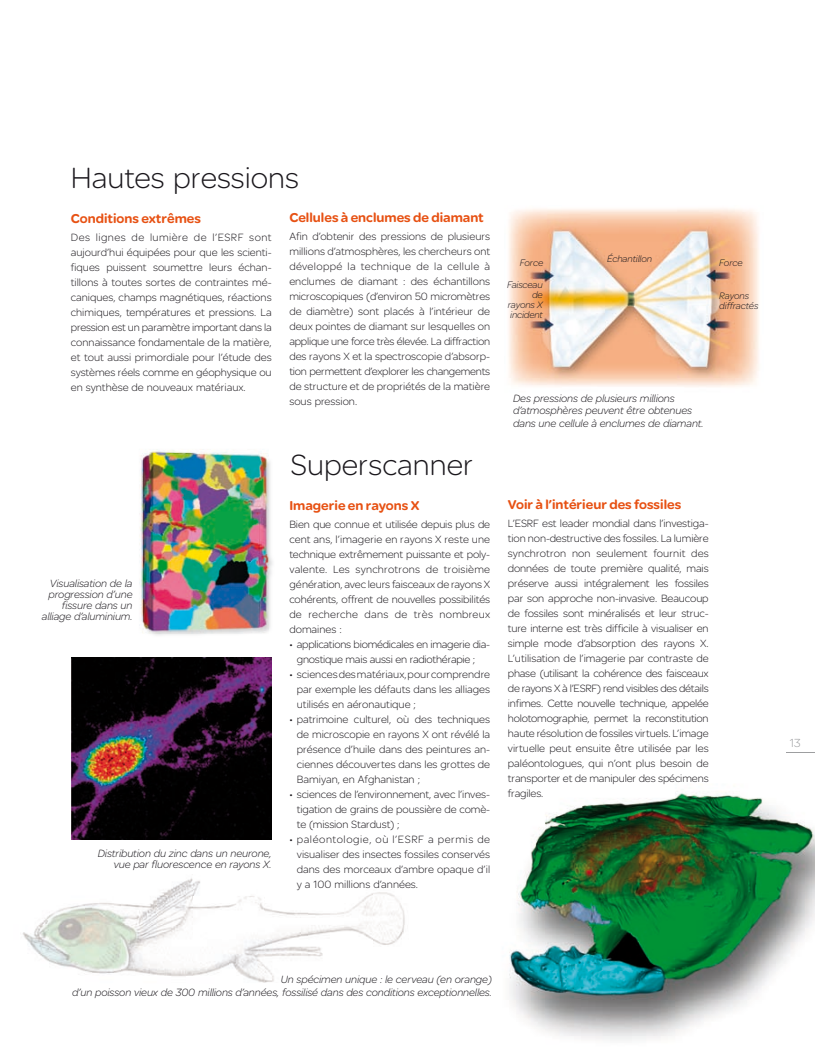
<style>
.page{position:relative;width:815px;height:1063px;background:#fff}
.page>*{position:absolute;margin:0;border:0;box-sizing:border-box;transform-origin:0 0}
.t1{font:300 31.25px "SE Optimist";color:#1a171c}
.t2{font:900 13.75px "SE Optimist";color:#e75113}
.t3{font:300 12.5px "SE Optimist";color:#9d9ea0}
.t4{font:300 11.25px/15px "SE Optimist";color:#1a171c;text-align:justify}
.t5{font:italic 300 11.25px/11.2px "SE Optimist";letter-spacing:-.01em;color:#1a171c;text-align:right}
.t6{font:300 11.25px/15px "SE Optimist";letter-spacing:-.02em;color:#1a171c}
.t7{font:italic 300 10px/10px "SE Optimist";letter-spacing:-.015em;color:#1a171c}
</style>
<div class="page">
<img style="left:508px;top:208px;width:251px;height:179px">
<img style="left:23px;top:878px;width:382px;height:105px">
<img style="left:509px;top:793px;width:306px;height:247px">
<img style="left:71px;top:658px;width:200px;height:182px">
<img style="left:139px;top:449px;width:88px;height:184px">
<img style="left:143px;top:453px;width:126px;height:180px">
<h1 class="t1" style="left:71px;top:157px;width:230px">Hautes pressions</h1>
<p class="t2" style="left:71px;top:208px;width:132px">Conditions extrêmes</p>
<p class="t4" style="left:71px;top:230px;width:202px">Des lignes de lumière de l’ESRF sont aujourd’hui équipées pour que les scienti&shy;fiques puissent soumettre leurs échan&shy;tillons à toutes sortes de contraintes mé&shy;caniques, champs magnétiques, réactions chimiques, températures et pressions. La pression est un paramètre important dans la connaissance fondamentale de la matière, et tout aussi primordiale pour l’étude des systèmes réels comme en géophysique ou en synthèse de nouveaux matériaux.</p>
<p class="t2" style="left:289px;top:207px;width:196px">Cellules à enclumes de diamant</p>
<p class="t4" style="left:289px;top:229px;width:202px">Afin d’obtenir des pressions de plusieurs millions d’atmosphères, les chercheurs ont développé la technique de la cellule à enclumes de diamant : des échantillons microscopiques (d’environ 50 micromètres de diamètre) sont placés à l’intérieur de deux pointes de diamant sur lesquelles on applique une force très élevée. La diffraction des rayons X et la spectroscopie d’absorp&shy;tion permettent d’explorer les changements de structure et de propriétés de la matière sous pression.</p>
<p class="t5" style="left:42px;top:577px;width:92px">Visualisation de la progression d’une fissure dans un alliage d’aluminium.</p>
<p class="t5" style="left:98px;top:847px;width:175px">Distribution du zinc dans un neurone, vue par fluorescence en rayons X.</p>
<h1 class="t1" style="left:291px;top:444px;width:184px">Superscanner</h1>
<p class="t2" style="left:289px;top:495px;width:132px">Imagerie en rayons X</p>
<p class="t4" style="left:289px;top:517px;width:202px">Bien que connue et utilisée depuis plus de cent ans, l’imagerie en rayons X reste une technique extrêmement puissante et poly&shy;valente. Les synchrotrons de troisième génération, avec leurs faisceaux de rayons X cohérents, offrent de nouvelles possibilités de recherche dans de très nombreux domaines :</p>
<p class="t6" style="left:297px;top:637px;width:195px;text-indent:-7px">• applications biomédicales en imagerie dia&shy;gnostique mais aussi en radiothérapie ;</p>
<p class="t4" style="left:297px;top:667px;width:195px;text-indent:-7px">• sciences des matériaux, pour comprendre par exemple les défauts dans les alliages utilisés en aéronautique ;</p>
<p class="t4" style="left:297px;top:712px;width:195px;text-indent:-7px">• patrimoine culturel, où des techniques de microscopie en rayons X ont révélé la présence d’huile dans des peintures an&shy;ciennes découvertes dans les grottes de Bamiyan, en Afghanistan ;</p>
<p class="t4" style="left:297px;top:787px;width:195px;text-indent:-7px">• sciences de l’environnement, avec l’inves&shy;tigation de grains de poussière de comè&shy;te (mission Stardust) ;</p>
<p class="t4" style="left:297px;top:832px;width:195px;text-indent:-7px">• paléontologie, où l’ESRF a permis de visualiser des insectes fossiles conservés dans des morceaux d’ambre opaque d’il y a 100 millions d’années.</p>
<p class="t7" style="left:607px;top:253px;width:47px">Échantillon</p>
<p class="t7" style="left:520px;top:257px;width:25px">Force</p>
<p class="t7" style="left:719px;top:257px;width:25px">Force</p>
<p class="t7" style="left:507px;top:279px;width:37px;text-align:right">Faisceau de rayons X incident</p>
<p class="t7" style="left:719px;top:291px;width:41px">Rayons diffractés</p>
<p class="t5" style="left:513px;top:391px;width:192px;line-height:12.5px;text-align:left">Des pressions de plusieurs millions d’atmosphères peuvent être obtenues dans une cellule à enclumes de diamant.</p>
<p class="t2" style="left:508px;top:494px;width:175px">Voir à l’intérieur des fossiles</p>
<p class="t4" style="left:508px;top:516px;width:202px">L’ESRF est leader mondial dans l’investiga&shy;tion non-destructive des fossiles. La lumière synchrotron non seulement fournit des données de toute première qualité, mais préserve aussi intégralement les fossiles par son approche non-invasive. Beaucoup de fossiles sont minéralisés et leur struc&shy;ture interne est très difficile à visualiser en simple mode d’absorption des rayons X.<br>L’utilisation de l’imagerie par contraste de phase (utilisant la cohérence des faisceaux de rayons X à l’ESRF) rend visibles des détails infimes. Cette nouvelle technique, appelée holotomographie, permet la reconstitution haute résolution de fossiles virtuels. L’image virtuelle peut ensuite être utilisée par les paléontologues, qui n’ont plus besoin de transporter et de manipuler des spécimens fragiles.</p>
<p class="t3" style="left:790px;top:735px;width:12px">13</p>
<p class="t5" style="left:72px;top:973px;width:421px;line-height:12.5px">Un spécimen unique : le cerveau (en orange)<br>d’un poisson vieux de 300 millions d’années, fossilisé dans des conditions exceptionnelles.</p>
</div>
